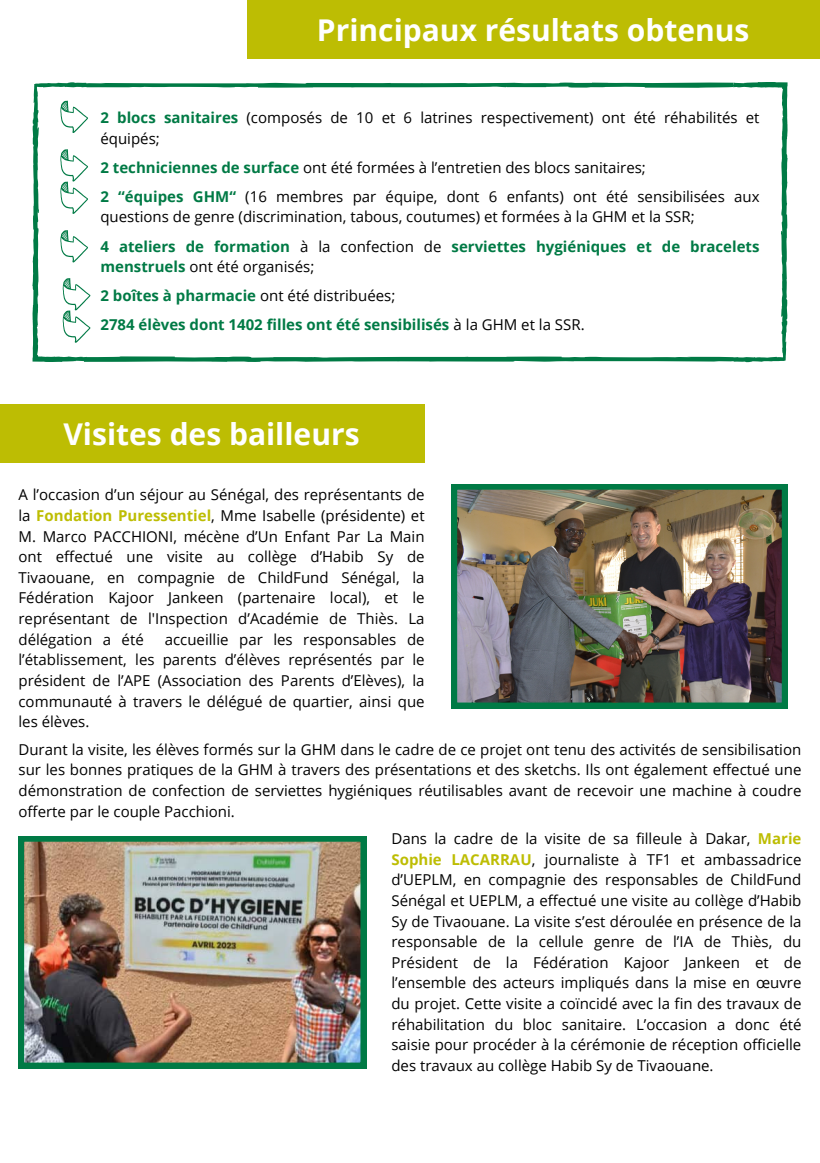
<style>
.page{position:relative;width:820px;height:1163px;background:#fff}
.page>*{position:absolute;margin:0;border:0;box-sizing:border-box;transform-origin:0 0}
.t1{font:700 30px "Open Sans";color:#fff}
.t2{font:15px/20.6px "Open Sans";color:#000;text-align:justify}
.t3{font:700 15px/20.6px "Open Sans";color:#007a45}
.s1{font-weight:700;color:#007a45}
.s2{font-weight:400;color:#000}
.s3{font-weight:700;color:#bdbd03}
</style>
<div class="page">
<div style="left:248px;top:0;width:571px;height:59px;background:#bdbd03"></div>
<svg style="left:32px;top:82px;width:755px;height:280px"></svg>
<svg style="left:60px;top:101px;width:28px;height:32px"></svg>
<svg style="left:60px;top:149px;width:28px;height:65px"></svg>
<svg style="left:60px;top:230px;width:28px;height:32px"></svg>
<svg style="left:63px;top:278px;width:27px;height:65px"></svg>
<div style="left:0;top:404px;width:424px;height:59px;background:#bdbd03"></div>
<img style="left:19px;top:836px;width:347px;height:232px">
<img style="left:451px;top:484px;width:336px;height:224px">
<p class="t1" style="left:317px;top:9px;width:434px">Principaux résultats obtenus</p>
<p class="t2" style="left:100px;top:107px;width:660px"><span class="s1">2 blocs sanitaires</span> (composés de 10 et 6 latrines respectivement) ont été réhabilités et équipés;</p>
<p class="t2" style="left:100px;top:157px;width:547px"><span class="s1">2 techniciennes de surface</span> ont été formées à l’entretien des blocs sanitaires;</p>
<p class="t2" style="left:100px;top:186px;width:660px"><span class="s1">2 “équipes GHM“</span> (16 membres par équipe, dont 6 enfants) ont été sensibilisées aux questions de genre (discrimination, tabous, coutumes) et formées à la GHM et la SSR;</p>
<p class="t3" style="left:100px;top:235px;width:660px">4 ateliers de formation <span class="s2">à la confection de</span> serviettes hygiéniques et de bracelets menstruels <span class="s2">ont été organisés;</span></p>
<p class="t2" style="left:100px;top:285px;width:296px"><span class="s1">2 boîtes à pharmacie</span> ont été distribuées;</p>
<p class="t3" style="left:100px;top:314px;width:485px">2784 élèves dont 1402 filles ont été sensibilisés <span class="s2">à la GHM et la SSR.</span></p>
<p class="t1" style="left:63px;top:413px;width:297px">Visites des bailleurs</p>
<p class="t2" style="left:19px;top:484px;width:407px">A l’occasion d’un séjour au Sénégal, des représentants de la <span class="s3">Fondation Puressentiel</span>, Mme Isabelle (présidente) et M. Marco PACCHIONI, mécène d’Un Enfant Par La Main ont effectué une visite au collège d’Habib Sy de Tivaouane, en compagnie de ChildFund Sénégal, la Fédération Kajoor Jankeen (partenaire local), et le représentant de l'Inspection d’Académie de Thiès. La délégation a été</p>
<p class="t2" style="left:19px;top:628px;width:407px;text-indent:146px">accueillie par les responsables de l’établissement, les parents d’élèves représentés par le président de l’APE (Association des Parents d’Elèves), la communauté à travers le délégué de quartier, ainsi que les élèves.</p>
<p class="t2" style="left:19px;top:738px;width:784px">Durant la visite, les élèves formés sur la GHM dans le cadre de ce projet ont tenu des activités de sensibilisation sur les bonnes pratiques de la GHM à travers des présentations et des sketchs. Ils ont également effectué une démonstration de confection de serviettes hygiéniques réutilisables avant de recevoir une machine à coudre offerte par le couple Pacchioni.</p>
<p class="t2" style="left:391px;top:827px;width:411px">Dans la cadre de la visite de sa filleule à Dakar, <span class="s3">Marie Sophie LACARRAU</span>, journaliste à TF1 et ambassadrice d’UEPLM, en compagnie des responsables de ChildFund Sénégal et UEPLM, a effectué une visite au collège d’Habib Sy de Tivaouane. La visite s’est déroulée en présence de la responsable de la cellule genre de l’IA de Thiès, du Président de la Fédération Kajoor Jankeen et de l’ensemble des acteurs impliqués dans la mise en œuvre du projet. Cette visite a coïncidé avec la fin des travaux de réhabilitation du bloc sanitaire. L’occasion a donc été saisie pour procéder à la cérémonie de réception officielle des travaux au collège Habib Sy de Tivaouane.</p>
</div>
